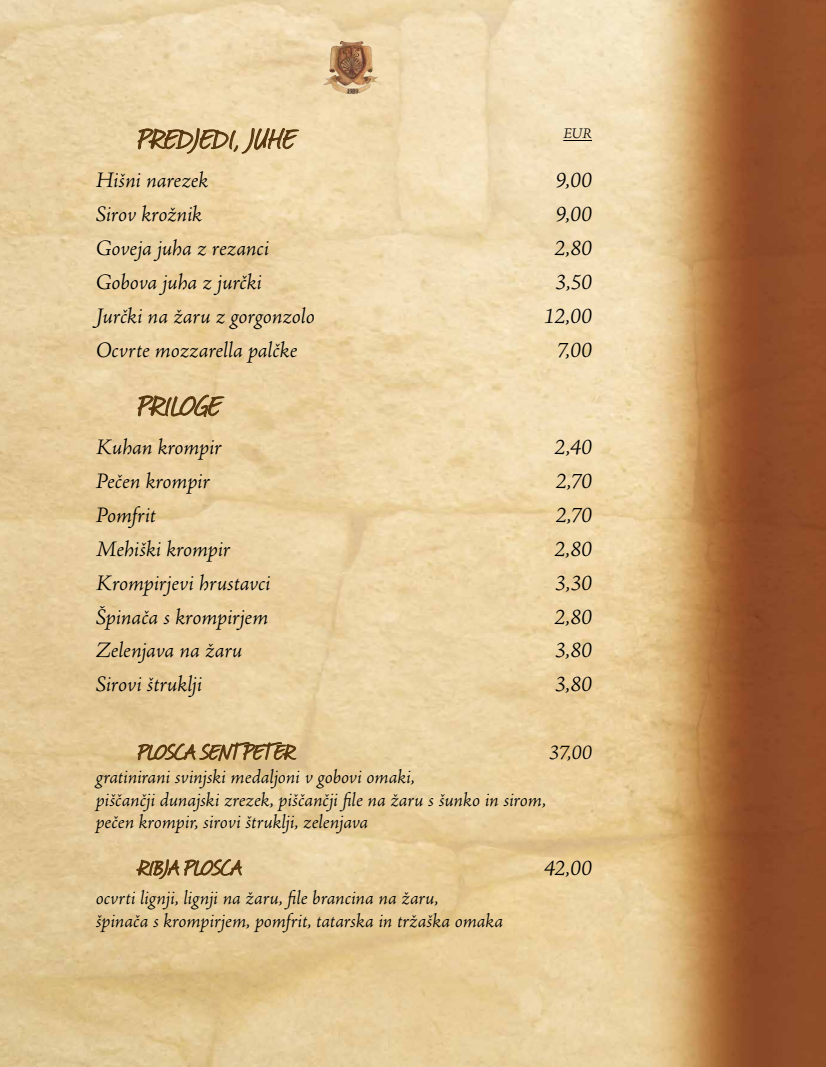
<style>
.page{position:relative;width:826px;height:1067px;background:#fff}
.page>*{position:absolute;margin:0;border:0;box-sizing:border-box;transform-origin:0 0}
.t1{font:32.5px "Journal";letter-spacing:.005em;color:#53340d}
.t2{font:25px "Journal";letter-spacing:-.015em;color:#53340d}
.t3{font:italic 300 22.5px "Adobe Jenson Pro";letter-spacing:-.005em;color:#000}
.t4{font:italic 300 21.25px "Adobe Jenson Pro";color:#000}
.t5{font:italic 300 20px/22.5px "Adobe Jenson Pro";letter-spacing:-.005em;color:#000}
.t6{font:italic 300 15px "Adobe Jenson Pro";color:#000}
</style>
<div class="page">
<img style="left:0;top:0;width:826px;height:1067px">
<img style="left:322px;top:41px;width:57px;height:53px">
<svg style="left:563px;top:140px;width:29px;height:1px"></svg>
<svg style="left:138px;top:117px;width:161px;height:37px"></svg>
<svg style="left:138px;top:394px;width:87px;height:25px"></svg>
<svg style="left:138px;top:740px;width:159px;height:23px"></svg>
<svg style="left:136px;top:848px;width:106px;height:31px"></svg>
<h1 class="t1" style="left:138px;top:117px;width:159px">PREDJEDI, JUHE</h1>
<p class="t3" style="left:96px;top:167px;width:114px">Hišni narezek</p>
<p class="t3" style="left:555px;top:167px;width:38px">9,00</p>
<p class="t3" style="left:96px;top:201px;width:108px">Sirov krožnik</p>
<p class="t3" style="left:555px;top:201px;width:38px">9,00</p>
<p class="t3" style="left:96px;top:235px;width:175px">Goveja juha z rezanci</p>
<p class="t3" style="left:554px;top:235px;width:39px">2,80</p>
<p class="t3" style="left:96px;top:269px;width:167px">Gobova juha z jurčki</p>
<p class="t3" style="left:555px;top:269px;width:38px">3,50</p>
<p class="t3" style="left:96px;top:303px;width:220px">Jurčki na žaru z gorgonzolo</p>
<p class="t3" style="left:543px;top:303px;width:50px">12,00</p>
<p class="t3" style="left:96px;top:337px;width:203px">Ocvrte mozzarella palčke</p>
<p class="t3" style="left:557px;top:337px;width:37px">7,00</p>
<h1 class="t1" style="left:138px;top:384px;width:84px">PRILOGE</h1>
<p class="t3" style="left:96px;top:434px;width:127px">Kuhan krompir</p>
<p class="t3" style="left:554px;top:434px;width:39px">2,40</p>
<p class="t3" style="left:96px;top:468px;width:116px">Pečen krompir</p>
<p class="t3" style="left:555px;top:468px;width:38px">2,70</p>
<p class="t3" style="left:96px;top:502px;width:62px">Pomfrit</p>
<p class="t3" style="left:555px;top:502px;width:38px">2,70</p>
<p class="t3" style="left:96px;top:536px;width:136px">Mehiški krompir</p>
<p class="t3" style="left:554px;top:536px;width:39px">2,80</p>
<p class="t3" style="left:96px;top:570px;width:176px">Krompirjevi hrustavci</p>
<p class="t3" style="left:555px;top:570px;width:38px">3,30</p>
<p class="t3" style="left:96px;top:603px;width:174px">Špinača s krompirjem</p>
<p class="t3" style="left:554px;top:603px;width:39px">2,80</p>
<p class="t3" style="left:96px;top:637px;width:148px">Zelenjava na žaru</p>
<p class="t3" style="left:555px;top:637px;width:38px">3,80</p>
<p class="t3" style="left:96px;top:671px;width:108px">Sirovi štruklji</p>
<p class="t3" style="left:555px;top:671px;width:38px">3,80</p>
<p class="t6" style="left:563px;top:125px;width:30px">EUR</p>
<p class="t2" style="left:138px;top:735px;width:158px">PLOSCA SENTPETER</p>
<p class="t4" style="left:549px;top:740px;width:44px">37,00</p>
<p class="t5" style="left:96px;top:767px;width:452px">gratinirani svinjski medaljoni v gobovi omaki,<br>piščančji dunajski zrezek, piščančji file na žaru s šunko in sirom, pečen krompir, sirovi štruklji, zelenjava</p>
<p class="t2" style="left:138px;top:850px;width:105px">RIBJA PLOSCA</p>
<p class="t3" style="left:544px;top:855px;width:49px">42,00</p>
<p class="t5" style="left:96px;top:888px;width:409px">ocvrti lignji, lignji na žaru, file brancina na žaru,<br>špinača s krompirjem, pomfrit, tatarska in tržaška omaka</p>
</div>
